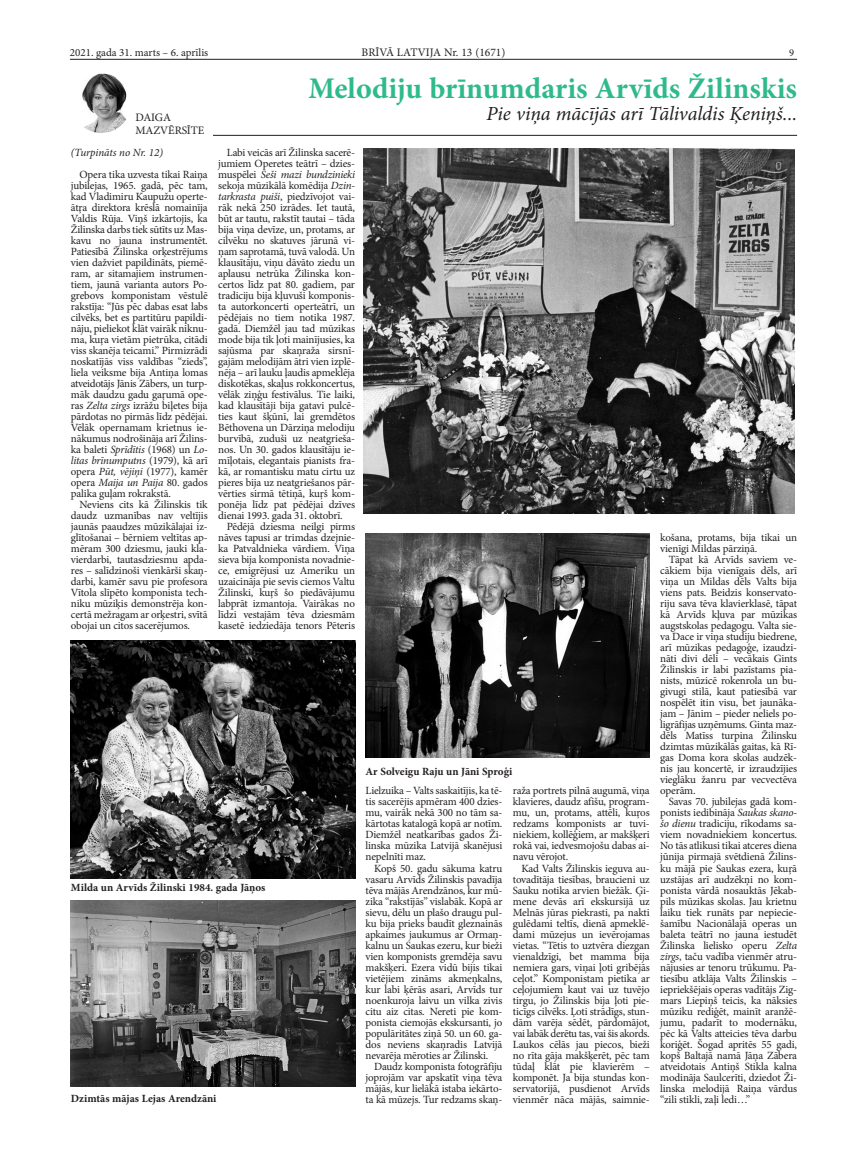
<style>
.page{position:relative;width:868px;height:1160px;background:#fff}
.page>*{position:absolute;margin:0;border:0;box-sizing:border-box;transform-origin:0 0}
.virsraksti{font:700 30px "Minion Pro";color:#2fba8c}
.mazie_virsraksti{font:italic 20px "Minion Pro";letter-spacing:-.005em;color:#231f20}
.t1{font:11.5px "Minion Pro";color:#231f20}
.t2{font:11.4px "Minion Pro";letter-spacing:-.01em;color:#231f20}
.pamatteksts_-3{font:11px/11px "Minion Pro";letter-spacing:-.015em;color:#231f20;text-align:justify}
.Foto_apraksts{font:700 11px "Minion Pro";color:#231f20}
.Foto_apraksts-2{font:italic 11px "Minion Pro";letter-spacing:-.01em;color:#231f20}
.t3{font:10.5px "Minion Pro";color:#231f20}
.s1{font-style:italic}
</style>
<div class="page">
<hr style="left:70px;top:59px;width:727px;height:1px;background:#231f20">
<img style="left:72px;top:73px;width:59px;height:60px;border-radius:30px">
<hr style="left:213px;top:135px;width:584px;height:1px;background:#231f20">
<img style="left:71px;top:640px;width:284px;height:238px">
<img style="left:71px;top:900px;width:284px;height:186px">
<img style="left:365px;top:533px;width:284px;height:224px">
<img style="left:363px;top:148px;width:431px;height:365px">
<p class="pamatteksts_-3" style="left:70px;top:47px;width:140px">2021. gada 31. marts – 6. aprīlis</p>
<p class="t1" style="left:361px;top:45px;width:145px">BRĪVĀ LATVIJA Nr. 13 (1671)</p>
<p class="t3" style="left:789px;top:45px;width:7px">9</p>
<p class="virsraksti" style="left:308px;top:67px;width:490px">Melodiju brīnumdaris Arvīds Žilinskis</p>
<p class="mazie_virsraksti" style="left:486px;top:100px;width:312px">Pie viņa mācījās arī Tālivaldis Ķeniņš...</p>
<p class="pamatteksts_-3" style="left:218px;top:147px;width:138px;text-indent:9px">Labi veicās arī Žilinska sacerē&shy;jumiem Operetes teātrī – dzies&shy;muspēlei <span class="s1">Seši mazi bundzinieki </span>sekoja mūzikālā komēdija <span class="s1">Dzin&shy;tarkrasta puiši</span>, piedzīvojot vai&shy;rāk nekā 250 izrādes. Iet tautā, būt ar tautu, rakstīt tautai – tāda bija viņa devīze, un, protams, ar cilvēku no skatuves jārunā vi&shy;ņam saprotamā, tuvā valodā. Un klausītāju, viņu dāvāto ziedu un aplausu netrūka Žilinska kon&shy;certos līdz pat 80. gadiem, par tradiciju bija kļuvuši komponis&shy;ta autorkoncerti operteātrī, un pēdējais no tiem notika 1987. gadā. Diemžēl jau tad mūzikas mode bija tik ļoti mainījusies, ka sajūsma par skaņraža sirsnī&shy;gajām melodijām ātri vien izplē&shy;nēja – arī lauku ļaudis apmeklēja diskotēkas, skaļus rokkoncertus, vēlāk ziņģu festivālus. Tie laiki, kad klausītāji bija gatavi pulcē&shy;ties kaut šķūnī, lai gremdētos Bēthovena un Dārziņa melodiju burvībā, zuduši uz neatgrieša&shy;nos. Un 30. gados klausītāju ie&shy;mīļotais, elegantais pianists fra&shy;kā, ar romantisku matu cirtu uz pieres bija uz neatgriešanos pār&shy;vērties sirmā tētiņā, kuŗš kom&shy;ponēja līdz pat pēdējai dzīves dienai 1993. gada 31. oktobrī.</p>
<p class="pamatteksts_-3" style="left:218px;top:521px;width:138px;text-indent:9px">Pēdējā dziesma neilgi pirms nāves tapusi ar trimdas dzejnie&shy;ka Patvaldnieka vārdiem. Viņa sieva bija komponista novadnie&shy;ce, emigrējusi uz Ameriku un uzaicināja pie sevis ciemos Valtu Žilinski, kuŗš šo piedāvājumu labprāt izmantoja. Vairākas no līdzi vestajām tēva dziesmām kasetē iedziedāja tenors Pēteris</p>
<p class="t2" style="left:135px;top:110px;width:37px">DAIGA</p>
<p class="t2" style="left:135px;top:123px;width:70px">MAZVĒRSĪTE</p>
<p class="pamatteksts_-3" style="left:71px;top:169px;width:138px;text-indent:9px">Opera tika uzvesta tikai Raiņa jubilejas, 1965. gadā, pēc tam, kad Vladimiru Kaupužu operte&shy;ātŗa direktora krēslā nomainīja Valdis Rūja. Viņš izkārtojis, ka Žilinska darbs tiek sūtīts uz Mas&shy;kavu no jauna instrumentēt.<br>Patiesībā Žilinska orķestrējums vien dažviet papildināts, piemē&shy;ram, ar sitamajiem instrumen&shy;tiem, jaunā varianta autors Po&shy;grebovs komponistam vēstulē rakstīja: “Jūs pēc dabas esat labs cilvēks, bet es partitūru papildi&shy;nāju, pieliekot klāt vairāk niknu&shy;ma, kuŗa vietām pietrūka, citādi viss skanēja teicami.” Pirmizrādi noskatījās viss valdības “zieds”, liela veiksme bija Antiņa lomas atveidotājs Jānis Zābers, un turp&shy;māk daudzu gadu gaŗumā ope&shy;ras <span class="s1">Zelta zirgs</span> izrāžu biļetes bija pārdotas no pirmās līdz pēdējai.<br>Vēlāk opernamam krietnus ie&shy;nākumus nodrošināja arī Žilins&shy;ka baleti <span class="s1">Sprīdītis</span> (1968) un <span class="s1">Lo&shy;litas brīnumputns</span> (1979), kā arī opera <span class="s1">Pūt, vējiņi</span> (1977), kamēr opera <span class="s1">Maija un Paija</span> 80. gados palika guļam rokrakstā.</p>
<p class="pamatteksts_-3" style="left:71px;top:499px;width:138px;text-indent:9px">Neviens cits kā Žilinskis tik daudz uzmanības nav veltījis jaunās paaudzes mūzikālajai iz&shy;glītošanai – bērniem veltītas ap&shy;mēram 300 dziesmu, jauki kla&shy;vierdarbi, tautasdziesmu apda&shy;res – salīdzinoši vienkārši skaņ&shy;darbi, kamēr savu pie profesora Vītola slīpēto komponista tech&shy;niku mūziķis demonstrēja kon&shy;certā mežragam ar orķestri, svītā obojai un citos sacerējumos.</p>
<p class="Foto_apraksts-2" style="left:71px;top:145px;width:94px">(Turpināts no Nr. 12)</p>
<p class="pamatteksts_-3" style="left:660px;top:532px;width:138px">košana, protams, bija tikai un vienīgi Mildas pārziņā.</p>
<p class="pamatteksts_-3" style="left:660px;top:554px;width:138px;text-align:left;text-indent:9px">Tāpat kā Arvīds saviem ve&shy;cākiem bija vienīgais dēls, arī viņa un Mildas dēls Valts bija viens pats. Beidzis konservato&shy;riju sava tēva klavierklasē, tāpat kā Arvīds kļuva par mūzikas augstskolas pedagogu. Valta sie&shy;va Dace ir viņa studiju biedrene, arī mūzikas pedagoģe, izaudzi&shy;nāti divi dēli – vecākais Gints<br>Žilinskis ir labi pazīstams pia&shy;nists, mūzicē rokenrola un bu--- givugi stilā, kaut patiesībā var nospēlēt itin visu, bet jaunāka&shy;jam – Jānim – pieder neliels po&shy;ligrāfijas uzņēmums. Ginta maz&shy;dēls Matīss turpina Žilinsku dzimtas mūzikālās gaitas, kā Rī&shy;gas Doma kora skolas audzēk-- nis jau koncertē, ir izraudzījies vieglāku žanru par vecvectēva operām.</p>
<p class="pamatteksts_-3" style="left:660px;top:796px;width:138px;text-indent:9px">Savas 70. jubilejas gadā kom&shy;ponists iedibināja <span class="s1">Saukas skano&shy;šo dienu</span> tradiciju, rīkodams sa&shy;viem novadniekiem koncertus.<br>No tās atlikusi tikai atceres diena jūnija pirmajā svētdienā Žilins&shy;ku mājā pie Saukas ezera, kuŗā uzstājas arī audzēkņi no kom&shy;ponista vārdā nosauktās Jēkab&shy;pils mūzikas skolas. Jau krietnu laiku tiek runāts par nepiecie&shy;šamību Nacionālajā operas un baleta teātrī no jauna iestudēt Žilinska lielisko operu <span class="s1">Zelta zirgs</span>, taču vadība vienmēr atru&shy;nājusies ar tenoru trūkumu. Pa&shy;tiesību atklāja Valts Žilinskis – iepriekšējais operas vadītājs Zig&shy;mars Liepiņš teicis, ka nāksies mūziku rediģēt, mainīt aranžē&shy;jumu, padarīt to modernāku, pēc kā Valts atteicies tēva darbu koriģēt. Šogad apritēs 55 gadi, kopš Baltajā namā Jāņa Zābera atveidotais Antiņš Stikla kalna modināja Saulcerīti, dziedot Ži&shy;linska melodijā Raiņa vārdus “zili stikli, zaļi ledi…”</p>
<p class="Foto_apraksts" style="left:365px;top:763px;width:148px">Ar Solveigu Raju un Jāni Sproģi</p>
<p class="pamatteksts_-3" style="left:365px;top:785px;width:138px">Lielzuika – Valts saskaitījis, ka tē&shy;tis sacerējis apmēram 400 dzies&shy;mu, vairāk nekā 300 no tām sa&shy;kārtotas katalogā kopā ar notīm.<br>Diemžēl neatkarības gados Ži&shy;linska mūzika Latvijā skanējusi nepelnīti maz.</p>
<p class="pamatteksts_-3" style="left:365px;top:862px;width:138px;text-indent:9px">Kopš 50. gadu sākuma katru vasaru Arvīds Žilinskis pavadīja tēva mājās Arendzānos, kur mū&shy;zika “rakstījās” vislabāk. Kopā ar sievu, dēlu un plašo draugu pul&shy;ku bija prieks baudīt gleznainās apkaimes jaukumus ar Ormaņ&shy;kalnu un Saukas ezeru, kur bieži vien komponists gremdēja savu makšķeri. Ezera vidū bijis tikai vietējiem zināms akmeņkalns, kur labi ķērās asari, Arvīds tur noenkuroja laivu un vilka zivis citu aiz citas. Nereti pie kom&shy;ponista ciemojās ekskursanti, jo populāritātes ziņā 50. un 60. ga&shy;dos neviens skaņradis Latvijā nevarēja mēroties ar Žilinski.</p>
<p class="pamatteksts_-3" style="left:365px;top:1060px;width:138px;text-indent:9px">Daudz komponista fotogrāfiju joprojām var apskatīt viņa tēva mājās, kur lielākā istaba iekārto&shy;ta kā mūzejs. Tur redzams skaņ-</p>
<p class="pamatteksts_-3" style="left:513px;top:785px;width:138px">raža portrets pilnā augumā, viņa klavieres, daudz afišu, program&shy;mu, un, protams, attēli, kuŗos redzams komponists ar tuvi&shy;niekiem, kollēģiem, ar makšķeri rokā vai, iedvesmojošu dabas ai&shy;navu vērojot.</p>
<p class="pamatteksts_-3" style="left:513px;top:862px;width:138px;text-indent:9px">Kad Valts Žilinskis ieguva au&shy;tovadītāja tiesības, braucieni uz Sauku notika arvien biežāk. Ģi&shy;mene devās arī ekskursijā uz Melnās jūras piekrasti, pa nakti gulēdami teltīs, dienā apmeklē&shy;dami mūzejus un ievērojamas vietas. “Tētis to uztvēra diezgan vienaldzīgi, bet mamma bija nemiera gars, viņai ļoti gribējās ceļot.” Komponistam pietika ar ceļojumiem kaut vai uz tuvējo tirgu, jo Žilinskis bija ļoti pie&shy;ticīgs cilvēks. Ļoti strādīgs, stun&shy;dām varēja sēdēt, pārdomājot, vai labāk derētu tas, vai šis akords.<br>Laukos cēlās jau piecos, bieži no rīta gāja makšķerēt, pēc tam tūdaļ klāt pie klavierēm – komponēt. Ja bija stundas kon&shy;servatorijā, pusdienot Arvīds vienmēr nāca mājās, saimnie-</p>
<p class="Foto_apraksts" style="left:71px;top:879px;width:196px">Milda un Arvīds Žilinski 1984. gada Jāņos</p>
<p class="Foto_apraksts" style="left:71px;top:1090px;width:147px">Dzimtās mājas Lejas Arendzāni</p>
</div>
